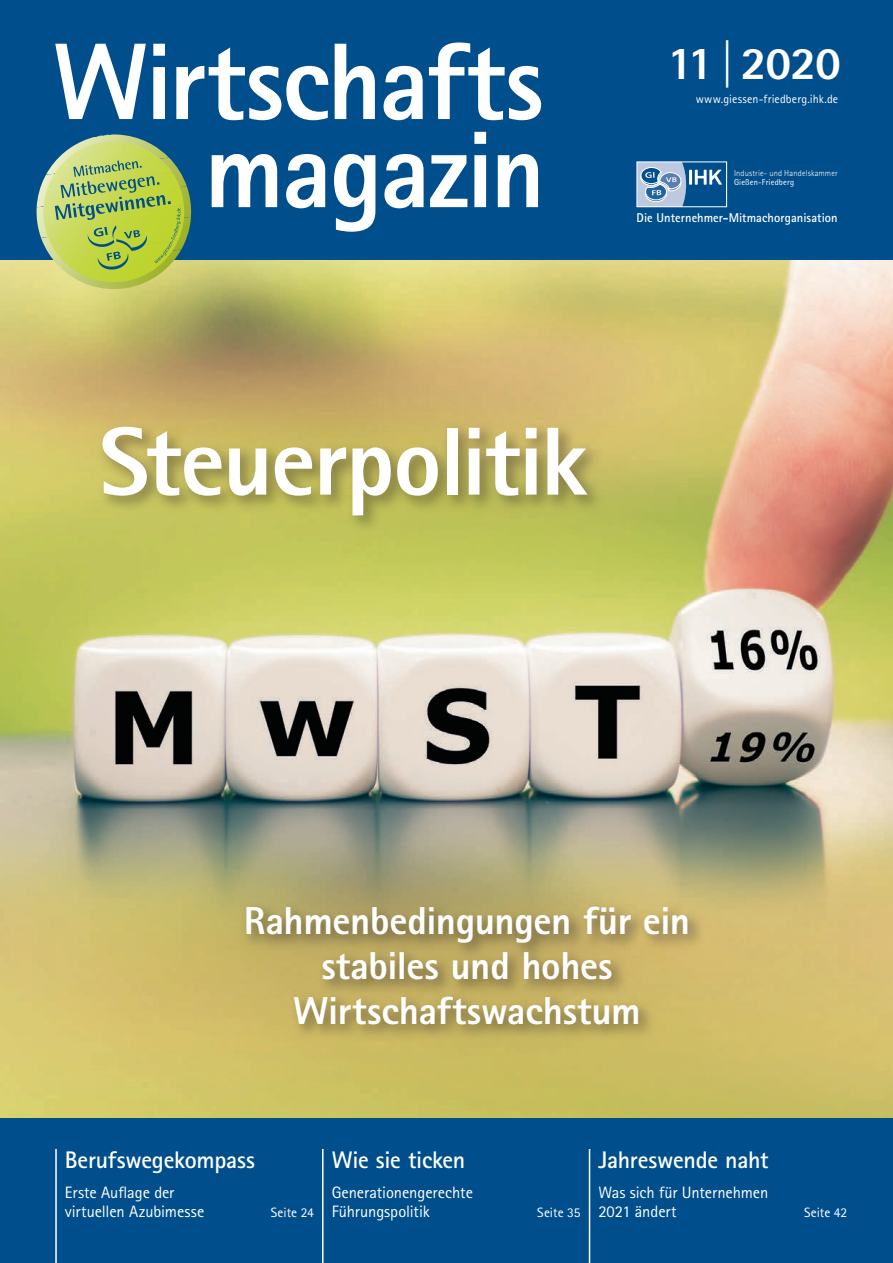
<style>
.page{position:relative;width:893px;height:1263px;background:#fff}
.page>*{position:absolute;margin:0;border:0;box-sizing:border-box;transform-origin:0 0}
.t1{font:800 96.9px "Agfa Rotis Sans Serif";letter-spacing:-.02em;color:#fff}
.t2{font:800 46.5px "Agfa Rotis Sans Serif";letter-spacing:-.025em;color:#fff}
.t3{font:800 39px/45px "Agfa Rotis Sans Serif";letter-spacing:-.01em;color:#fff;text-align:center}
.t4{font:700 24px "Agfa Rotis Sans Serif";letter-spacing:-.015em;color:#fff}
.t5{font:16.5px/19.5px "Agfa Rotis Sans Serif";letter-spacing:-.005em;color:#fff}
.t6{font:13.5px "Agfa Rotis Sans Serif";letter-spacing:-.005em;color:#fff}
.t7{font:700 12.75px "Agfa Rotis Sans Serif";letter-spacing:.005em;color:#fff}
.t8{font:12px "Agfa Rotis Sans Serif";letter-spacing:.015em;color:#fff}
.t9{font:300 8.7px "Agfa Rotis Sans Serif";letter-spacing:.015em;color:#fff}
.t10{font:8.7px "Agfa Rotis Sans Serif";letter-spacing:.02em;color:#fff}
</style>
<div class="page">
<img style="left:0;top:259px;width:893px;height:859px">
<div style="left:0;top:0;width:893px;height:259px;background:#004f8c"></div>
<div style="left:0;top:1118px;width:893px;height:145px;background:#004f8c"></div>
<svg style="left:55px;top:43px;width:486px;height:77px"></svg>
<svg style="left:212px;top:132px;width:326px;height:100px"></svg>
<img style="left:59px;top:272px;width:122px;height:20px">
<img style="left:41px;top:238px;width:150px;height:29px">
<img style="left:36px;top:187px;width:155px;height:51px">
<img style="left:37px;top:180px;width:150px;height:27px">
<img style="left:83px;top:134px;width:68px;height:10px">
<svg style="left:96px;top:135px;width:15px;height:2px"></svg>
<img style="left:60px;top:272px;width:118px;height:13px">
<img style="left:45px;top:205px;width:140px;height:52px">
<img style="left:43px;top:173px;width:141px;height:52px">
<img style="left:47px;top:144px;width:121px;height:46px">
<img style="left:77px;top:141px;width:55px;height:10px">
<svg style="left:52px;top:157px;width:129px;height:115px;background:#acc658"></svg>
<svg style="left:639px;top:164px;width:83px;height:41px"></svg>
<div style="left:637px;top:162px;width:90px;height:45px;border:1px solid #fff"></div>
<hr style="left:55px;top:1149px;width:2px;height:114px;background:#fff">
<hr style="left:322px;top:1149px;width:2px;height:114px;background:#fff">
<hr style="left:589px;top:1149px;width:1px;height:114px;background:#fff">
<div style="left:96px;top:421px;width:511px;height:114px;background:#231f20;opacity:.37"></div>
<div style="left:241px;top:901px;width:465px;height:141px;background:#231f20;opacity:.37"></div>
<h2 class="t2" style="left:668px;top:34px;width:175px">11 | 2020</h2>
<p class="t8" style="left:696px;top:92px;width:144px">www.giessen-friedberg.ihk.de</p>
<p class="t9" style="left:734px;top:168px;width:105px">Industrie- und Handelskammer</p>
<p class="t10" style="left:734px;top:177px;width:61px">Gießen-Friedberg</p>
<p class="t7" style="left:637px;top:210px;width:203px">Die Unternehmer-Mitmachorganisation</p>
<h1 class="t1" style="left:99px;top:400px;width:490px">Steuerpolitik</h1>
<h3 class="t3" style="left:244px;top:898px;width:448px">Rahmenbedingungen für ein stabiles und hohes<br>Wirtschaftswachstum</h3>
<h3 class="t4" style="left:65px;top:1145px;width:192px">Berufswegekompass</h3>
<p class="t5" style="left:65px;top:1182px;width:141px">Erste Auflage der virtuellen Azubimesse</p>
<p class="t6" style="left:271px;top:1205px;width:45px">Seite 24</p>
<h3 class="t4" style="left:332px;top:1145px;width:135px">Wie sie ticken</h3>
<p class="t5" style="left:332px;top:1182px;width:143px">Generationengerechte<br>Führungspolitik</p>
<p class="t6" style="left:537px;top:1205px;width:45px">Seite 35</p>
<h3 class="t4" style="left:598px;top:1145px;width:172px">Jahreswende naht</h3>
<p class="t5" style="left:598px;top:1182px;width:171px">Was sich für Unternehmen<br>2021 ändert</p>
<p class="t6" style="left:804px;top:1205px;width:45px">Seite 42</p>
</div>
